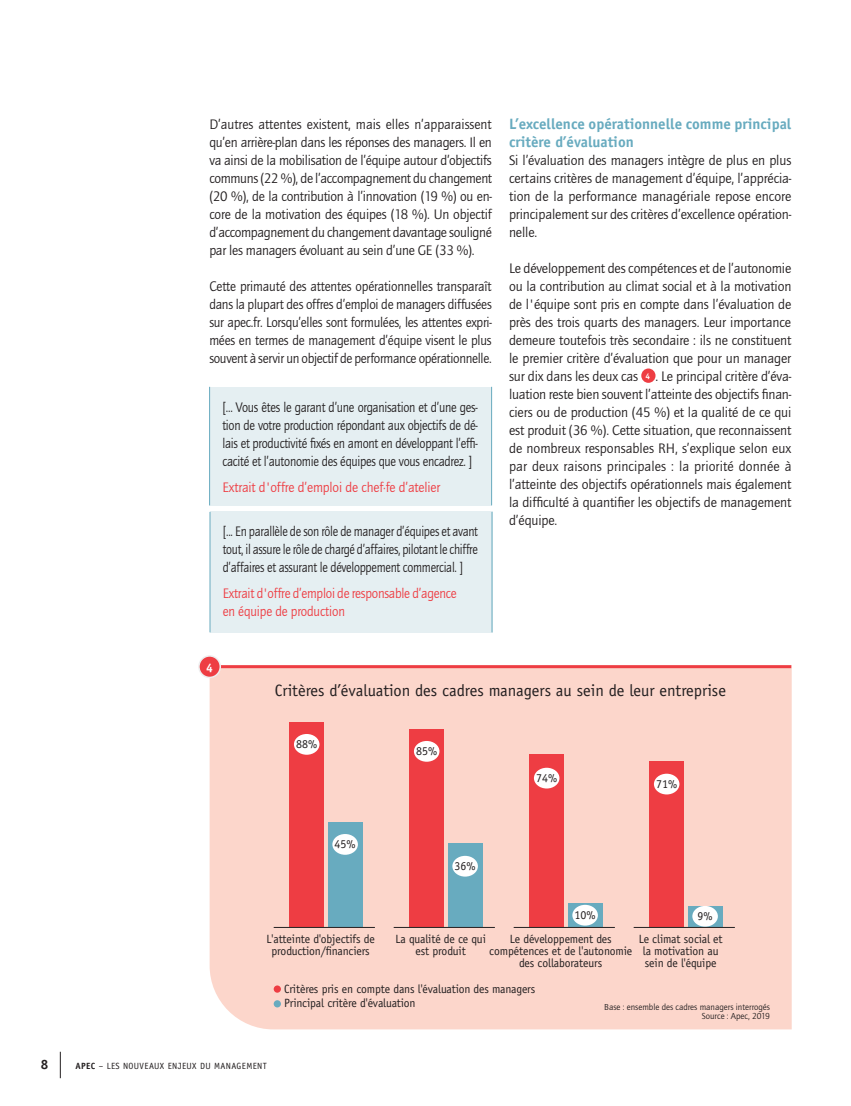
<style>
.page{position:relative;width:851px;height:1106px;background:#fff}
.page>*{position:absolute;margin:0;border:0;box-sizing:border-box;transform-origin:0 0}
.t1{font:16.5px "Officina Sans";color:#231f20}
.t2{font:700 15px/18px "Officina Sans";color:#68abbf}
.t3{font:14.25px/18px "Quay Itc T";letter-spacing:-.02em;color:#231f20;text-align:justify}
.t4{font:14.25px/18px "Quay Itc T";letter-spacing:-.02em;color:#231f20;text-align:justify;scale:.95 1}
.t5{font:14.25px/18px "Quay Itc T";letter-spacing:-.02em;color:#231f20;text-align:justify;scale:.89 1}
.t6{font:14.25px/18px "Quay Itc T";letter-spacing:-.02em;color:#231f20;text-align:justify;scale:.87 1}
.t7{font:14.25px/18px "Quay Itc T";letter-spacing:-.01em;color:#ee3d43;scale:.94 1}
.t8{font:14.25px "Quay Itc T";letter-spacing:-.01em;color:#ee3d43}
.t9{font:700 13.5px "Officina Sans";color:#231f20}
.t10{font:700 12.3px "Officina Sans";color:#fff}
.t11{font:12px/12px "Officina Sans";letter-spacing:-.01em;color:#231f20;text-align:center}
.t12{font:9px/9px "Quay Itc T";color:#231f20;text-align:right}
.t13{font:9px "Officina Sans";letter-spacing:.04em;color:#231f20}
.s1{font-family:"Officina Sans";font-weight:700;font-size:8.25px;color:#fff}
.s2{font-weight:700}
</style>
<div class="page">
<svg style="left:60px;top:1051px;width:1px;height:27px"></svg>
<div style="left:209px;top:668px;width:582px;height:361px;background:#fcd6cb"></div>
<hr style="left:209px;top:665px;width:582px;height:3px;background:#ee3d43">
<div style="left:199px;top:656px;width:21px;height:21px;background:#ee3d43;border-radius:50%"></div>
<div style="left:198px;top:655px;width:23px;height:23px;border:2px solid #eeeeef;border-radius:50%"></div>
<div style="left:641px;top:368px;width:14px;height:15px;background:#ee3d43;border-radius:50%"></div>
<div style="left:289px;top:722px;width:35px;height:205px;background:#ee3d43"></div>
<div style="left:328px;top:822px;width:34px;height:105px;background:#68abbf"></div>
<div style="left:266px;top:933px;width:109px;height:21px;background:#fcd6cb"></div>
<div style="left:294px;top:734px;width:25px;height:20px;background:#fff;border-radius:50%"></div>
<div style="left:332px;top:834px;width:26px;height:20px;background:#fff;border-radius:50%"></div>
<hr style="left:274px;top:927px;width:101px;height:1px;background:#231f20">
<div style="left:409px;top:729px;width:34px;height:198px;background:#ee3d43"></div>
<div style="left:448px;top:843px;width:34px;height:84px;background:#68abbf"></div>
<div style="left:393px;top:933px;width:94px;height:44px;background:#fcd6cb"></div>
<div style="left:414px;top:741px;width:25px;height:20px;background:#fff;border-radius:50%"></div>
<div style="left:452px;top:855px;width:26px;height:21px;background:#fff;border-radius:50%"></div>
<hr style="left:393px;top:927px;width:102px;height:1px;background:#231f20">
<div style="left:529px;top:754px;width:34px;height:173px;background:#ee3d43"></div>
<div style="left:568px;top:903px;width:34px;height:24px;background:#68abbf"></div>
<div style="left:487px;top:933px;width:146px;height:45px;background:#fcd6cb"></div>
<div style="left:534px;top:767px;width:25px;height:21px;background:#fff;border-radius:50%"></div>
<div style="left:572px;top:904px;width:25px;height:21px;background:#fff;border-radius:50%"></div>
<hr style="left:513px;top:927px;width:101px;height:1px;background:#231f20">
<div style="left:649px;top:761px;width:34px;height:166px;background:#ee3d43"></div>
<svg style="left:688px;top:906px;width:34px;height:21px"></svg>
<div style="left:636px;top:933px;width:88px;height:44px;background:#fcd6cb"></div>
<div style="left:653px;top:773px;width:26px;height:21px;background:#fff;border-radius:50%"></div>
<div style="left:692px;top:906px;width:25px;height:20px;background:#fff;border-radius:50%"></div>
<hr style="left:633px;top:927px;width:101px;height:1px;background:#231f20">
<div style="left:274px;top:985px;width:7px;height:7px;background:#ee3d43;border-radius:50%"></div>
<div style="left:274px;top:1000px;width:7px;height:7px;background:#68abbf;border-radius:50%"></div>
<div style="left:209px;top:387px;width:283px;height:118px;background:#e5eff2"></div>
<hr style="left:209px;top:387px;width:1px;height:118px;background:#68abbf">
<hr style="left:491px;top:387px;width:1px;height:118px;background:#68abbf">
<div style="left:210px;top:511px;width:282px;height:121px;background:#e5eff2"></div>
<hr style="left:209px;top:512px;width:1px;height:120px;background:#68abbf">
<hr style="left:491px;top:512px;width:1px;height:120px;background:#68abbf">
<p class="t3" style="left:209px;top:115px;width:284px">D’autres attentes existent, mais elles n’apparaissent qu’en arrière-plan dans les réponses des managers. Il en va ainsi de la mobilisation de l’équipe autour d’objectifs communs (22 %), de l’accompagnement du changement (20 %), de la contribution à l’innovation (19 %) ou en&shy;core de la motivation des équipes (18 %). Un objectif d’accompagnement du changement davantage souligné par les managers évoluant au sein d’une GE (33 %).</p>
<p class="t4" style="left:209px;top:277px;width:299px">Cette primauté des attentes opérationnelles transparaît dans la plupart des offres d’emploi de managers diffusées sur apec.fr. Lorsqu’elles sont formulées, les attentes expri&shy;mées en termes de management d’équipe visent le plus souvent à servir un objectif de performance opérationnelle.</p>
<p class="t5" style="left:222px;top:397px;width:288px">[... Vous êtes le garant d’une organisation et d’une ges&shy;tion de votre production répondant aux objectifs de dé&shy;lais et productivité fixés en amont en développant l’effi&shy;cacité et l’autonomie des équipes que vous encadrez. ]</p>
<p class="t8" style="left:222px;top:479px;width:220px">Extrait d'offre d’emploi de chef·fe d’atelier</p>
<p class="t6" style="left:223px;top:521px;width:295px">[... En parallèle de son rôle de manager d’équipes et avant tout, il assure le rôle de chargé d’affaires, pilotant le chiffre d’affaires et assurant le développement commercial. ]</p>
<p class="t7" style="left:223px;top:584px;width:250px">Extrait d'offre d’emploi de responsable d’agence en équipe de production</p>
<p class="t2" style="left:509px;top:114px;width:284px">L’excellence opérationnelle comme principal critère d’évaluation</p>
<p class="t3" style="left:509px;top:151px;width:284px">Si l’évaluation des managers intègre de plus en plus certains critères de management d’équipe, l’apprécia&shy;tion de la performance managériale repose encore principalement sur des critères d’excellence opération&shy;nelle.</p>
<p class="t3" style="left:509px;top:259px;width:284px">Le développement des compétences et de l’autonomie ou la contribution au climat social et à la motivation de l'équipe sont pris en compte dans l’évaluation de près des trois quarts des managers. Leur importance demeure toutefois très secondaire : ils ne constituent le premier critère d’évaluation que pour un manager sur dix dans les deux cas <span class="s1">4</span> . Le principal critère d’éva&shy;luation reste bien souvent l’atteinte des objectifs finan&shy;ciers ou de production (45 %) et la qualité de ce qui est produit (36 %). Cette situation, que reconnaissent de nombreux responsables RH, s’explique selon eux par deux raisons principales : la priorité donnée à l’atteinte des objectifs opérationnels mais également la difficulté à quantifier les objectifs de management d’équipe.</p>
<p class="t10" style="left:206px;top:659px;width:8px">4</p>
<p class="t1" style="left:275px;top:681px;width:452px">Critères d’évaluation des cadres managers au sein de leur entreprise</p>
<p class="t11" style="left:296px;top:738px;width:23px">88%</p>
<p class="t11" style="left:334px;top:838px;width:23px">45%</p>
<p class="t11" style="left:266px;top:932px;width:110px">L'atteinte d'objectifs de production/financiers</p>
<p class="t11" style="left:416px;top:745px;width:23px">85%</p>
<p class="t11" style="left:536px;top:772px;width:23px">74%</p>
<p class="t11" style="left:656px;top:778px;width:23px">71%</p>
<p class="t11" style="left:454px;top:860px;width:23px">36%</p>
<p class="t11" style="left:574px;top:909px;width:23px">10%</p>
<p class="t11" style="left:697px;top:910px;width:17px">9%</p>
<p class="t11" style="left:395px;top:932px;width:92px">La qualité de ce qui est produit</p>
<p class="t11" style="left:489px;top:932px;width:144px">Le développement des compétences et de l'autonomie des collaborateurs</p>
<p class="t11" style="left:638px;top:932px;width:85px">Le climat social et la motivation au sein de l'équipe</p>
<p class="t11" style="left:284px;top:981px;width:253px;line-height:14.7px;text-align:left">Critères pris en compte dans l'évaluation des managers<br>Principal critère d'évaluation</p>
<p class="t9" style="left:41px;top:1055px;width:9px">8</p>
<p class="t13" style="left:76px;top:1060px;width:193px"><span class="s2">APEC</span> – LES NOUVEAUX ENJEUX DU MANAGEMENT</p>
<p class="t12" style="left:604px;top:1002px;width:167px">Base : ensemble des cadres managers interrogés<br>Source : Apec, 2019</p>
</div>
